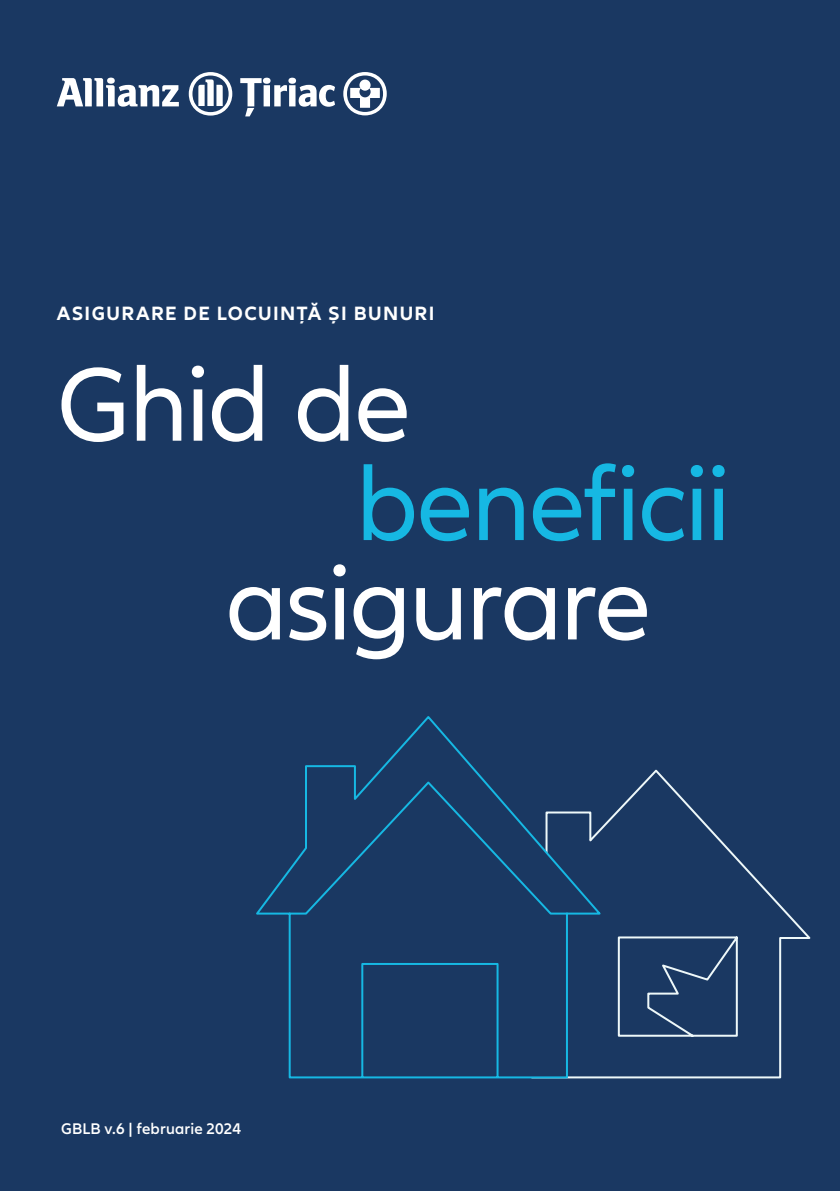
<style>
.page{position:relative;width:840px;height:1191px;background:#fff}
.page>*{position:absolute;margin:0;border:0;box-sizing:border-box;transform-origin:0 0}
._54_Head{font:108px "Allianz Neo";letter-spacing:-.02em;color:#fff}
._54_Head-2{font:108px "Allianz Neo";letter-spacing:-.02em;color:#16b8e3}
._10_CAPS_White{font:700 20px "Allianz Neo";letter-spacing:.065em;color:#fff}
._8_SemiBold-White{font:600 16px "Allianz Neo";letter-spacing:.01em;color:#fff}
</style>
<div class="page">
<div style="left:0;top:0;width:839px;height:1191px;background:#1a3862"></div>
<svg style="left:603px;top:769px;width:208px;height:310px"></svg>
<svg style="left:616px;top:934px;width:123px;height:104px"></svg>
<svg style="left:57px;top:78px;width:122px;height:29px"></svg>
<svg style="left:189px;top:72px;width:43px;height:44px"></svg>
<svg style="left:240px;top:78px;width:95px;height:38px"></svg>
<svg style="left:343px;top:72px;width:43px;height:43px"></svg>
<svg style="left:256px;top:716px;width:347px;height:363px"></svg>
<p class="_10_CAPS_White" style="left:57px;top:301px;width:379px">ASIGURARE DE LOCUINȚĂ ȘI BUNURI</p>
<p class="_54_Head" style="left:57px;top:343px;width:355px">Ghid de</p>
<p class="_54_Head-2" style="left:355px;top:442px;width:376px">beneficii</p>
<p class="_54_Head" style="left:225px;top:542px;width:427px">asigurare</p>
<p class="_8_SemiBold-White" style="left:61px;top:1119px;width:181px">GBLB v.6 | februarie 2024</p>
</div>
